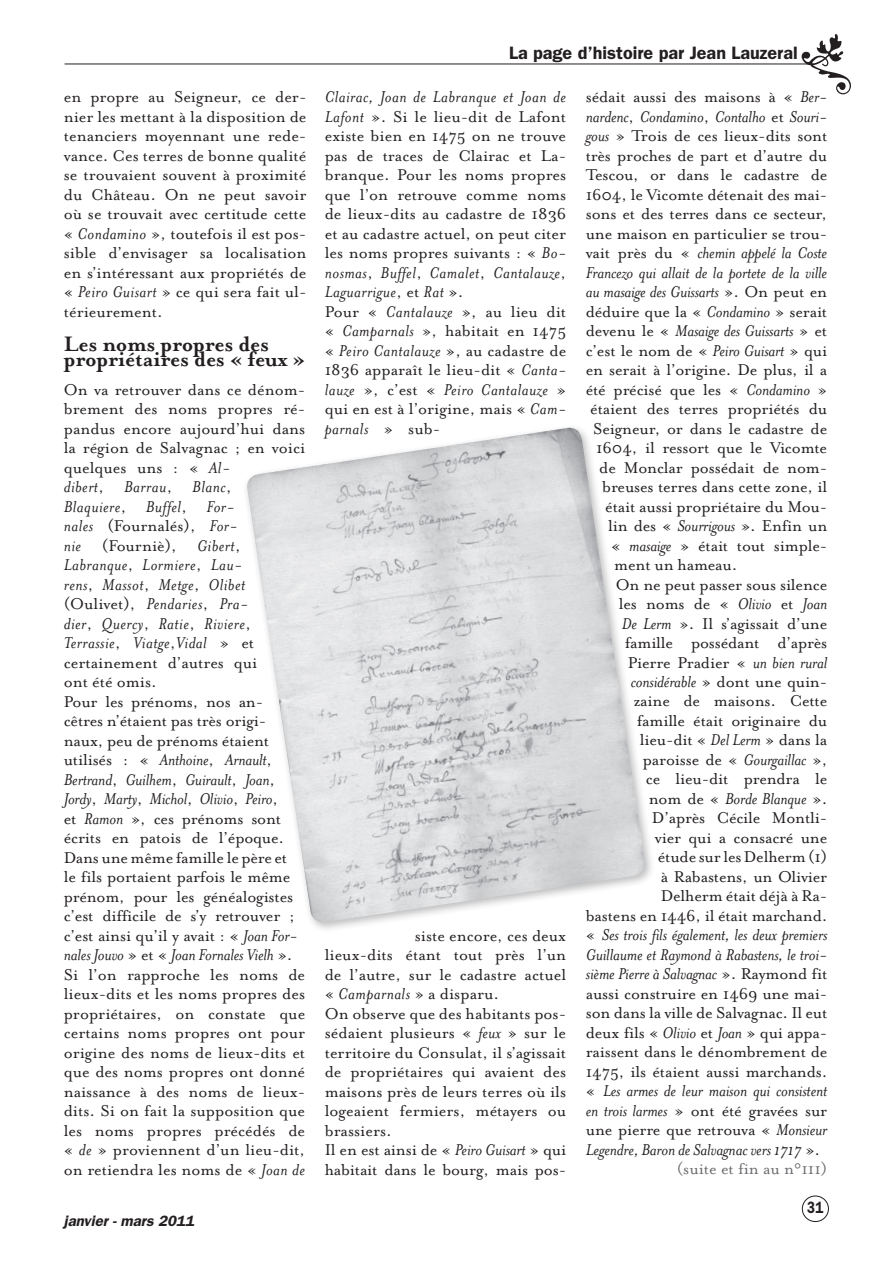
<style>
.page{position:relative;width:893px;height:1263px;background:#fff}
.page>*{position:absolute;margin:0;border:0;box-sizing:border-box;transform-origin:0 0}
.t1{font:61.2px "Woodtype Ornaments Std";color:#231f20}
.t2{font:700 24px "Mrs Eaves";letter-spacing:-.01em;color:#231f20}
.t3{font:18px/19.5px "Mrs Eaves Roman";letter-spacing:-.01em;color:#231f20;text-align:justify}
.t4{font:italic 18px/19.5px "Mrs Eaves";letter-spacing:-.01em;color:#231f20;text-align:justify}
.t5{font:italic 18px/19.5px "Mrs Eaves";letter-spacing:.025em;color:#231f20}
.t6{font:600 18px "Franklin Gothic";color:#231f20}
.t7{font:18px "Mrs Eaves Roman";color:#6c6d70}
.t8{font:600 16.5px "Franklin Gothic";color:#231f20;scale:.8 1}
.t9{font:italic 600 15px "Franklin Gothic";color:#231f20}
.s1{font-family:"Mrs Eaves";font-style:italic}
.s2{font-family:"Mrs Eaves Roman";font-style:normal}
</style>
<div class="page">
<img style="left:246px;top:428px;width:401px;height:496px">
<div style="left:802px;top:1196px;width:27px;height:26px;border:1px solid #231f20;border-radius:50%"></div>
<hr style="left:65px;top:64px;width:749px;height:1px;background:#231f20">
<p class="t3" style="left:64px;top:88px;width:244px">en propre au Seigneur, ce der&shy;nier les mettant à la disposition de tenanciers moyennant une rede&shy;vance. Ces terres de bonne qualité se trouvaient souvent à proximité du Château. On ne peut savoir où se trouvait avec certitude cette « <span class="s1">Condamino</span> », toutefois il est pos&shy;sible d’envisager sa localisation en s’intéressant aux propriétés de « <span class="s1">Peiro Guisart</span> » ce qui sera fait ul&shy;térieurement.</p>
<h2 class="t2" style="left:64px;top:330px;width:207px">Les noms propres des</h2>
<h2 class="t2" style="left:64px;top:345px;width:243px">propriétaires des « feux »</h2>
<p class="t3" style="left:64px;top:380px;width:243px">On va retrouver dans ce dénom&shy;brement des noms propres ré&shy;pandus encore aujourd’hui dans la région de Salvagnac ; en voici quelques uns : « <span class="s1">Al-</span></p>
<p class="t5" style="left:64px;top:478px;width:172px">dibert<span class="s2">,</span> Barrau<span class="s2">,</span> Blanc<span class="s2">,<br></span>Blaquiere<span class="s2">,</span> Buffel<span class="s2">,</span> For-</p>
<p class="t3" style="left:64px;top:517px;width:178px"><span class="s1">nales</span> (Fournalés), <span class="s1">For&shy;nie</span> (Fourniè), <span class="s1">Gibert</span>,</p>
<p class="t5" style="left:64px;top:555px;width:192px">Labranque<span class="s2">,</span> Lormiere<span class="s2">,</span> Lau&shy;rens<span class="s2">,</span> Massot<span class="s2">,</span> Metge<span class="s2">,</span> Olibet <span class="s2">(Oulivet),</span> Pendaries<span class="s2">,</span> Pra&shy;dier<span class="s2">,</span> Quercy<span class="s2">,</span> Ratie<span class="s2">,</span> Riviere<span class="s2">,<br></span>Terrassie<span class="s2">,</span> Viatge<span class="s2">,</span>Vidal <span class="s2">» et</span></p>
<p class="t3" style="left:64px;top:653px;width:207px;text-align:left">certainement d’autres qui ont été omis.<br>Pour les prénoms, nos an&shy;cêtres n’étaient pas très origi&shy;naux, peu de prénoms étaient</p>
<p class="t4" style="left:64px;top:750px;width:216px;text-align:left"><span class="s2">utilisés : «</span> Anthoine<span class="s2">,</span> Arnault<span class="s2">,<br></span>Bertrand<span class="s2">,</span> Guilhem<span class="s2">,</span> Guirault<span class="s2">,</span> Joan<span class="s2">,<br></span>Jordy<span class="s2">,</span> Marty<span class="s2">,</span> Michol<span class="s2">,</span> Olivio<span class="s2">,</span> Peiro<span class="s2">,</span></p>
<p class="t3" style="left:64px;top:809px;width:236px;text-align:left">et <span class="s1">Ramon</span> », ces prénoms sont écrits en patois de l’époque.<br>Dans une même famille le père et le fils portaient parfois le même prénom, pour les généalogistes c’est difficile de s’y retrouver ; c’est ainsi qu’il y avait : « <span class="s1">Joan For-</span></p>
<p class="t4" style="left:64px;top:945px;width:230px">nales Jouvo <span class="s2">» et «</span> Joan Fornales Vielh <span class="s2">».</span></p>
<p class="t3" style="left:64px;top:965px;width:243px">Si l’on rapproche les noms de lieux-dits et les noms propres des propriétaires, on constate que certains noms propres ont pour origine des noms de lieux-dits et que des noms propres ont donné naissance à des noms de lieux&shy;dits. Si on fait la supposition que les noms propres précédés de « <span class="s1">de</span> » proviennent d’un lieu-dit, on retiendra les noms de « <span class="s1">Joan de</span></p>
<p class="t9" style="left:64px;top:1212px;width:132px">janvier - mars 2011</p>
<h1 class="t1" style="left:847px;top:34px;width:34px;rotate:90deg">•</h1>
<p class="t6" style="left:509px;top:42px;width:290px">La page d’histoire par Jean Lauzeral</p>
<p class="t5" style="left:325px;top:87px;width:243px">Clairac, Joan de Labranque et Joan de</p>
<p class="t3" style="left:325px;top:107px;width:243px"><span class="s1">Lafont</span> ». Si le lieu-dit de Lafont existe bien en 1475 on ne trouve pas de traces de Clairac et La&shy;branque. Pour les noms propres que l’on retrouve comme noms de lieux-dits au cadastre de 1836 et au cadastre actuel, on peut citer les noms propres suivants : « <span class="s1">Bo-</span></p>
<p class="t5" style="left:325px;top:263px;width:243px">nosmas<span class="s2">,</span> Buffel<span class="s2">,</span> Camalet<span class="s2">,</span> Cantalauze<span class="s2">,<br></span>Laguarrigue<span class="s2">, et</span> Rat <span class="s2">».</span></p>
<p class="t3" style="left:325px;top:302px;width:243px">Pour « <span class="s1">Cantalauze</span> », au lieu dit « <span class="s1">Camparnals</span> », habitait en 1475 « <span class="s1">Peiro Cantalauze</span> », au cadastre de 1836 apparaît le lieu-dit « <span class="s1">Canta-</span></p>
<p class="t5" style="left:325px;top:380px;width:243px">lauze <span class="s2">», c’est «</span> Peiro Cantalauze <span class="s2">»</span></p>
<p class="t3" style="left:325px;top:399px;width:243px">qui en est à l’origine, mais « <span class="s1">Cam-</span></p>
<p class="t5" style="left:325px;top:419px;width:117px">parnals <span class="s2">» sub-</span></p>
<p class="t3" style="left:325px;top:926px;width:243px;text-align:left;text-indent:90px">siste encore, ces deux lieux-dits étant tout près l’un de l’autre, sur le cadastre actuel « <span class="s1">Camparnals</span> » a disparu.<br>On observe que des habitants pos&shy;sédaient plusieurs « <span class="s1">feux</span> » sur le territoire du Consulat, il s’agissait de propriétaires qui avaient des maisons près de leurs terres où ils logeaient fermiers, métayers ou brassiers.<br>Il en est ainsi de « <span class="s1">Peiro Guisart</span> » qui habitait dans le bourg, mais pos-</p>
<p class="t3" style="left:586px;top:87px;width:243px">sédait aussi des maisons à « <span class="s1">Ber-</span></p>
<p class="t4" style="left:586px;top:107px;width:243px">nardenc<span class="s2">,</span> Condamino<span class="s2">,</span> Contalho <span class="s2">et</span> Souri-</p>
<p class="t3" style="left:586px;top:126px;width:243px"><span class="s1">gous</span> » Trois de ces lieux-dits sont très proches de part et d’autre du Tescou, or dans le cadastre de 1604, le Vicomte détenait des mai&shy;sons et des terres dans ce secteur, une maison en particulier se trou-</p>
<p class="t4" style="left:586px;top:243px;width:243px"><span class="s2">vait près du «</span> chemin appelé la Coste Francezo qui allait de la portete de la ville au masaige des Guissarts <span class="s2">». On peut en</span></p>
<p class="t3" style="left:586px;top:302px;width:243px">déduire que la « <span class="s1">Condamino</span> » serait</p>
<p class="t4" style="left:586px;top:321px;width:243px"><span class="s2">devenu le «</span> Masaige des Guissarts <span class="s2">» et</span></p>
<p class="t3" style="left:586px;top:341px;width:243px">c’est le nom de « <span class="s1">Peiro Guisart</span> » qui</p>
<p class="t3" style="left:586px;top:360px;width:243px">en serait à l’origine. De plus, il a</p>
<p class="t3" style="left:586px;top:380px;width:243px">été précisé que les « <span class="s1">Condamino</span> »</p>
<p class="t3" style="left:590px;top:399px;width:238px">étaient des terres propriétés du</p>
<p class="t3" style="left:593px;top:419px;width:235px">Seigneur, or dans le cadastre de</p>
<p class="t3" style="left:596px;top:438px;width:232px">1604, il ressort que le Vicomte</p>
<p class="t3" style="left:599px;top:458px;width:230px">de Monclar possédait de nom-</p>
<p class="t3" style="left:602px;top:477px;width:227px">breuses terres dans cette zone, il</p>
<p class="t3" style="left:605px;top:497px;width:224px">était aussi propriétaire du Mou-</p>
<p class="t3" style="left:608px;top:516px;width:221px">lin des « <span class="s1">Sourrigous</span> ». Enfin un</p>
<p class="t3" style="left:611px;top:536px;width:217px">« <span class="s1">masaige</span> » était tout simple-</p>
<p class="t3" style="left:614px;top:555px;width:125px">ment un hameau.</p>
<p class="t3" style="left:616px;top:575px;width:213px">On ne peut passer sous silence</p>
<p class="t3" style="left:619px;top:594px;width:210px">les noms de « <span class="s1">Olivio</span> et <span class="s1">Joan</span></p>
<p class="t3" style="left:622px;top:614px;width:207px"><span class="s1">De Lerm</span> ». Il s’agissait d’une</p>
<p class="t3" style="left:625px;top:633px;width:204px">famille possédant d’après</p>
<p class="t3" style="left:628px;top:653px;width:201px">Pierre Pradier « <span class="s1">un bien rural</span></p>
<p class="t3" style="left:631px;top:672px;width:198px"><span class="s1">considérable</span> » dont une quin-</p>
<p class="t3" style="left:634px;top:692px;width:195px">zaine de maisons. Cette</p>
<p class="t3" style="left:637px;top:711px;width:192px">famille était originaire du</p>
<p class="t3" style="left:640px;top:731px;width:189px">lieu-dit « <span class="s1">Del Lerm</span> » dans la</p>
<p class="t3" style="left:643px;top:750px;width:186px">paroisse de « <span class="s1">Gourgaillac</span> »,</p>
<p class="t3" style="left:646px;top:769px;width:183px">ce lieu-dit prendra le</p>
<p class="t4" style="left:649px;top:789px;width:180px"><span class="s2">nom de «</span> Borde Blanque <span class="s2">».</span></p>
<p class="t3" style="left:586px;top:808px;width:243px;text-align:right">D’après Cécile Montli-<br>vier qui a consacré une<br>étude sur les Delherm (1)<br>à Rabastens, un Olivier<br>Delherm était déjà à Ra-<br>bastens en 1446, il était marchand.</p>
<p class="t4" style="left:586px;top:925px;width:243px"><span class="s2">«</span> Ses trois fils également, les deux premiers Guillaume et Raymond à Rabastens, le troi&shy;sième Pierre à Salvagnac <span class="s2">». Raymond fit</span></p>
<p class="t3" style="left:586px;top:984px;width:243px">aussi construire en 1469 une mai&shy;son dans la ville de Salvagnac. Il eut deux fils « <span class="s1">Olivio</span> et <span class="s1">Joan</span> » qui appa&shy;raissent dans le dénombrement de 1475, ils étaient aussi marchands.</p>
<p class="t4" style="left:586px;top:1081px;width:243px"><span class="s2">«</span> Les armes de leur maison qui consistent</p>
<p class="t3" style="left:586px;top:1101px;width:243px"><span class="s1">en trois larmes</span> » ont été gravées sur une pierre que retrouva « <span class="s1">Monsieur</span></p>
<p class="t4" style="left:586px;top:1140px;width:236px">Legendre, Baron de Salvagnac vers 1717 <span class="s2">».</span></p>
<p class="t7" style="left:677px;top:1159px;width:152px">(suite et fin au n°111)</p>
<p class="t8" style="left:807px;top:1198px;width:22px">31</p>
</div>
